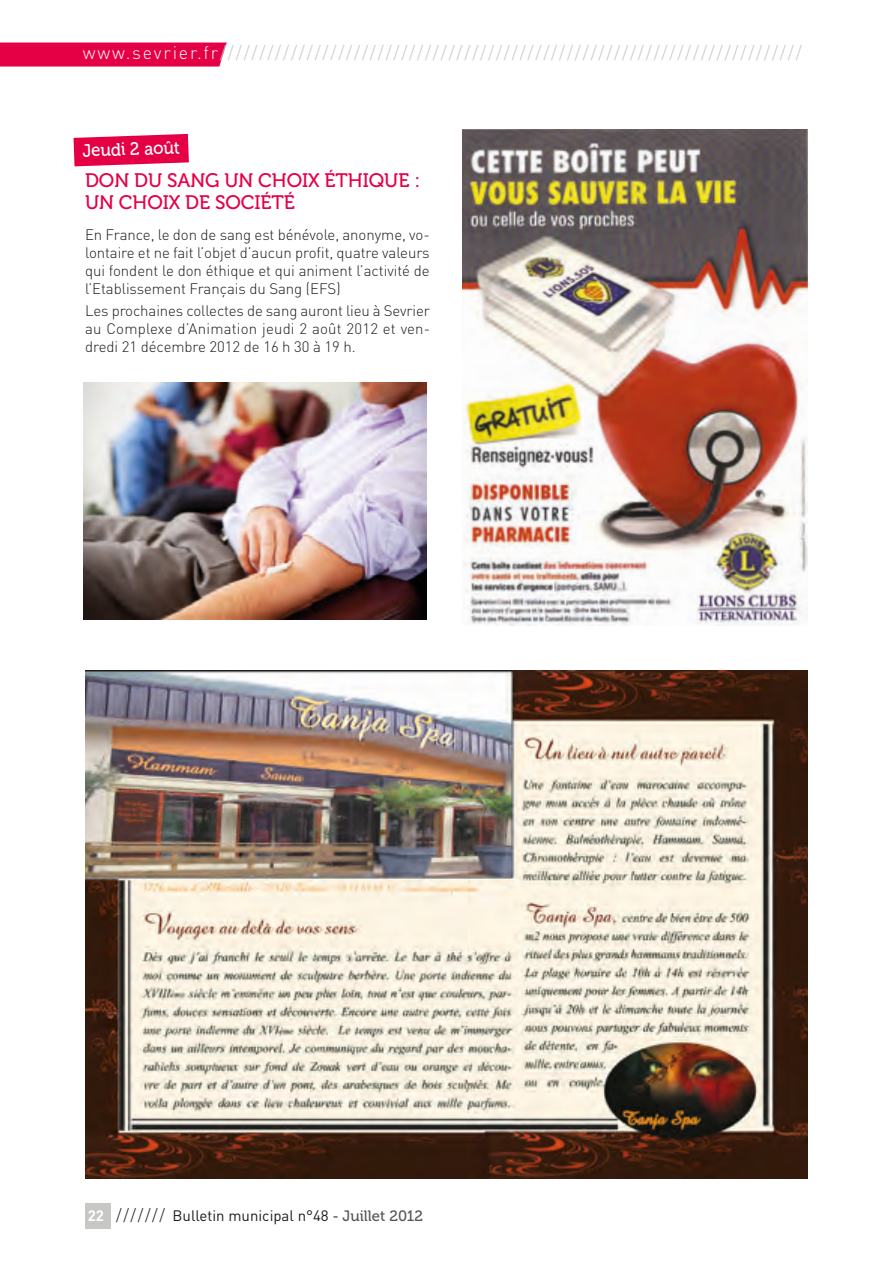
<style>
.page{position:relative;width:893px;height:1263px;background:#fff}
.page>*{position:absolute;margin:0;border:0;box-sizing:border-box;transform-origin:0 0}
.t1{font:19.5px/22.5px "Museo 500";letter-spacing:-.005em;color:#e50046}
.t2{font:300 18px "DIN";letter-spacing:.1em;color:#c7c7c6}
.t3{font:18px "Museo 500";color:#fff;scale:.93 1}
.t4{font:300 15px/18px "DIN";letter-spacing:-.005em;color:#1d1d1b;text-align:justify}
.t5{font:15px "DIN";color:#1d1d1b}
.s1{color:#fff}
.s2{font-weight:700;color:#fff}
.s3{font-weight:300;font-size:16.5px}
.s4{font-family:"Museo 500";color:#575756}
</style>
<div class="page">
<div style="left:85px;top:1203px;width:26px;height:26px;background:#c7c7c6"></div>
<div style="left:0;top:43px;width:227px;height:24px;background:#e50046"></div>
<img style="left:85px;top:670px;width:723px;height:508px">
<img style="left:463px;top:130px;width:345px;height:495px">
<img style="left:84px;top:383px;width:343px;height:237px">
<svg style="left:73px;top:133px;width:116px;height:34px"></svg>
<p class="t2" style="left:83px;top:42px;width:720px"><span class="s1">www.sevrier.fr</span>//////////////////////////////////////////////////////////////////////////</p>
<p class="t3" style="left:82px;top:141px;width:111px;rotate:-2deg">JEUDI 2 AOÛT</p>
<h1 class="t1" style="left:85px;top:169px;width:337px">DON DU SANG UN CHOIX ÉTHIQUE :<br>UN CHOIX DE SOCIÉTÉ</h1>
<p class="t4" style="left:85px;top:226px;width:346px">En France, le don de sang est bénévole, anonyme, vo&shy;lontaire et ne fait l’objet d’aucun profit, quatre valeurs qui fondent le don éthique et qui animent l’activité de l’Etablissement Français du Sang (EFS)</p>
<p class="t4" style="left:85px;top:302px;width:347px">Les prochaines collectes de sang auront lieu à Sevrier au Complexe d’Animation jeudi 2 août 2012 et ven&shy;dredi 21 décembre 2012 de 16 h 30 à 19 h.</p>
<p class="t5" style="left:88px;top:1206px;width:337px"><span class="s2">22</span> <span class="s3">///////</span> Bulletin municipal n°48 - <span class="s4">JUILLET 2012</span></p>
</div>
